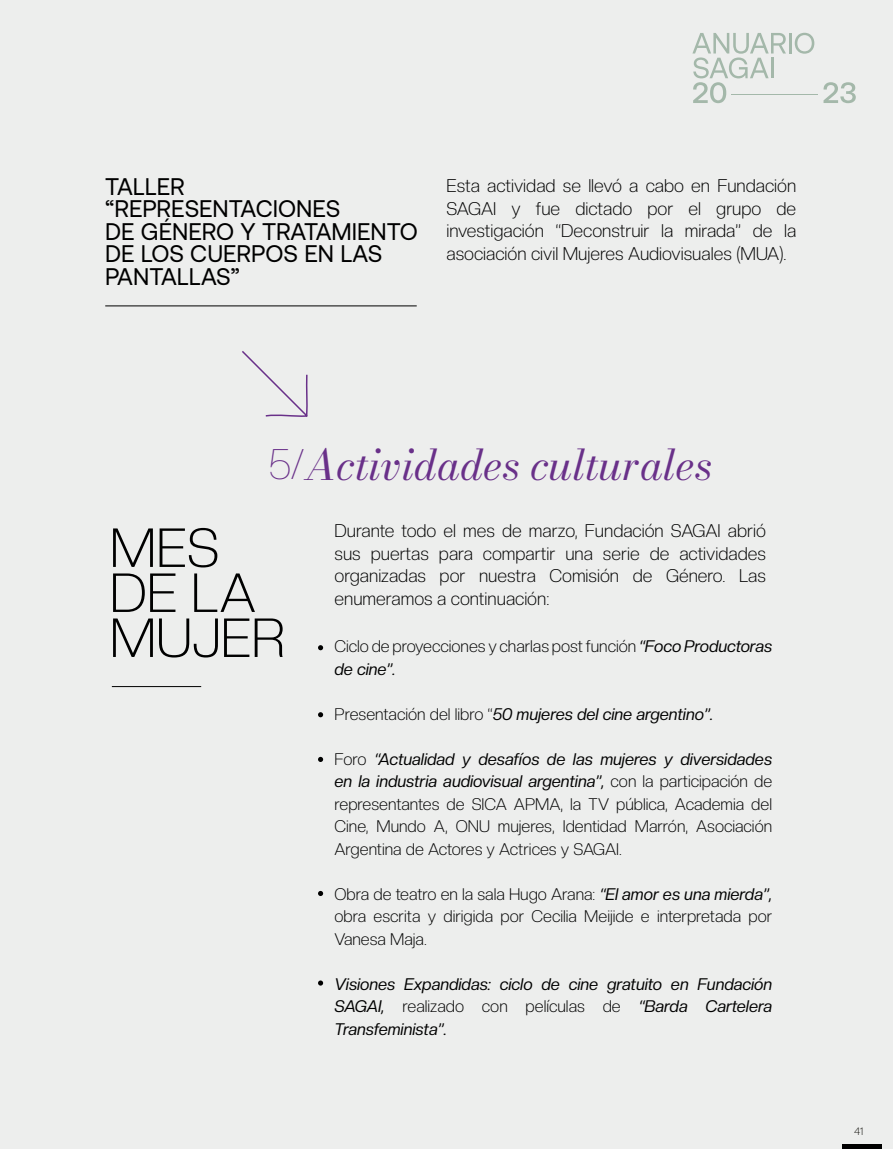
<style>
.page{position:relative;width:893px;height:1149px;background:#fff}
.page>*{position:absolute;margin:0;border:0;box-sizing:border-box;transform-origin:0 0}
.t1{font:300 54px/45px "Creato Display";color:#000}
.t2{font:italic 42px "Bodoni Moda";color:#693089}
.t3{font:24px/22.5px "Aeonik";color:#000}
.t4{font:300 18px/22.5px "Creato Display";color:#000;text-align:justify}
.t5{font:300 16.5px/22.5px "Creato Display";color:#000;text-align:justify}
.t6{font:italic 16.5px/22.5px "Creato Display";color:#000;text-align:justify}
.t7{font:300 10.5px "Creato Display";color:#12110c}
.s1{font-family:"Creato Display";font-weight:100;font-style:normal}
.s2{font-weight:400;font-style:italic}
.s3{font-weight:300;font-style:normal}
</style>
<div class="page">
<div style="left:0;top:0;width:893px;height:1148px;background:#e9eae9"></div>
<hr style="left:105px;top:305px;width:312px;height:1px;background:#000">
<hr style="left:789px;top:33px;width:2px;height:20px;background:#a4b8aa">
<svg style="left:795px;top:33px;width:19px;height:21px"></svg>
<svg style="left:692px;top:33px;width:94px;height:70px"></svg>
<svg style="left:823px;top:82px;width:33px;height:21px"></svg>
<hr style="left:731px;top:94px;width:87px;height:1px;background:#a4b8aa">
<svg style="left:318px;top:645px;width:5px;height:5px"></svg>
<svg style="left:318px;top:712px;width:5px;height:5px"></svg>
<svg style="left:318px;top:756px;width:5px;height:5px"></svg>
<svg style="left:318px;top:891px;width:5px;height:4px"></svg>
<svg style="left:318px;top:980px;width:5px;height:5px"></svg>
<hr style="left:112px;top:686px;width:89px;height:1px;background:#000">
<svg style="left:242px;top:351px;width:66px;height:66px"></svg>
<div style="left:842px;top:1143px;width:39px;height:5px;background:#000"></div>
<h3 class="t3" style="left:105px;top:175px;width:314px">TALLER “REPRESENTACIONES<br>DE GÉNERO Y TRATAMIENTO<br>DE LOS CUERPOS EN LAS<br>PANTALLAS”</h3>
<p class="t4" style="left:446px;top:174px;width:351px">Esta actividad se llevó a cabo en Fundación SAGAI y fue dictado por el grupo de investigación “Deconstruir la mirada” de la asociación civil Mujeres Audiovisuales (MUA).</p>
<h2 class="t2" style="left:268px;top:435px;width:445px"><span class="s1">5/</span>Actividades culturales</h2>
<h1 class="t1" style="left:110px;top:524px;width:177px">MES<br>DE LA<br>MUJER</h1>
<p class="t4" style="left:335px;top:519px;width:433px">Durante todo el mes de marzo, Fundación SAGAI abrió sus puertas para compartir una serie de actividades organizadas por nuestra Comisión de Género. Las enumeramos a continuación:</p>
<p class="t5" style="left:335px;top:634px;width:439px">Ciclo de proyecciones y charlas post función <span class="s2">“Foco Productoras de cine”.</span></p>
<p class="t6" style="left:335px;top:702px;width:380px"><span class="s3">Presentación del libro “</span>50 mujeres del cine argentino”.</p>
<p class="t5" style="left:335px;top:747px;width:439px">Foro <span class="s2">“Actualidad y desafíos de las mujeres y diversidades en la industria audiovisual argentina”,</span> con la participación de representantes de SICA APMA, la TV pública, Academia del Cine, Mundo A, ONU mujeres, Identidad Marrón, Asociación Argentina de Actores y Actrices y SAGAI.</p>
<p class="t5" style="left:335px;top:882px;width:439px">Obra de teatro en la sala Hugo Arana: <span class="s2">“El amor es una mierda”, </span>obra escrita y dirigida por Cecilia Meijide e interpretada por Vanesa Maja.</p>
<p class="t6" style="left:335px;top:972px;width:439px">Visiones Expandidas: ciclo de cine gratuito en Fundación SAGAI, <span class="s3">realizado con películas de</span> “Barda Cartelera Transfeminista”.</p>
<p class="t7" style="left:854px;top:1124px;width:11px">41</p>
</div>
